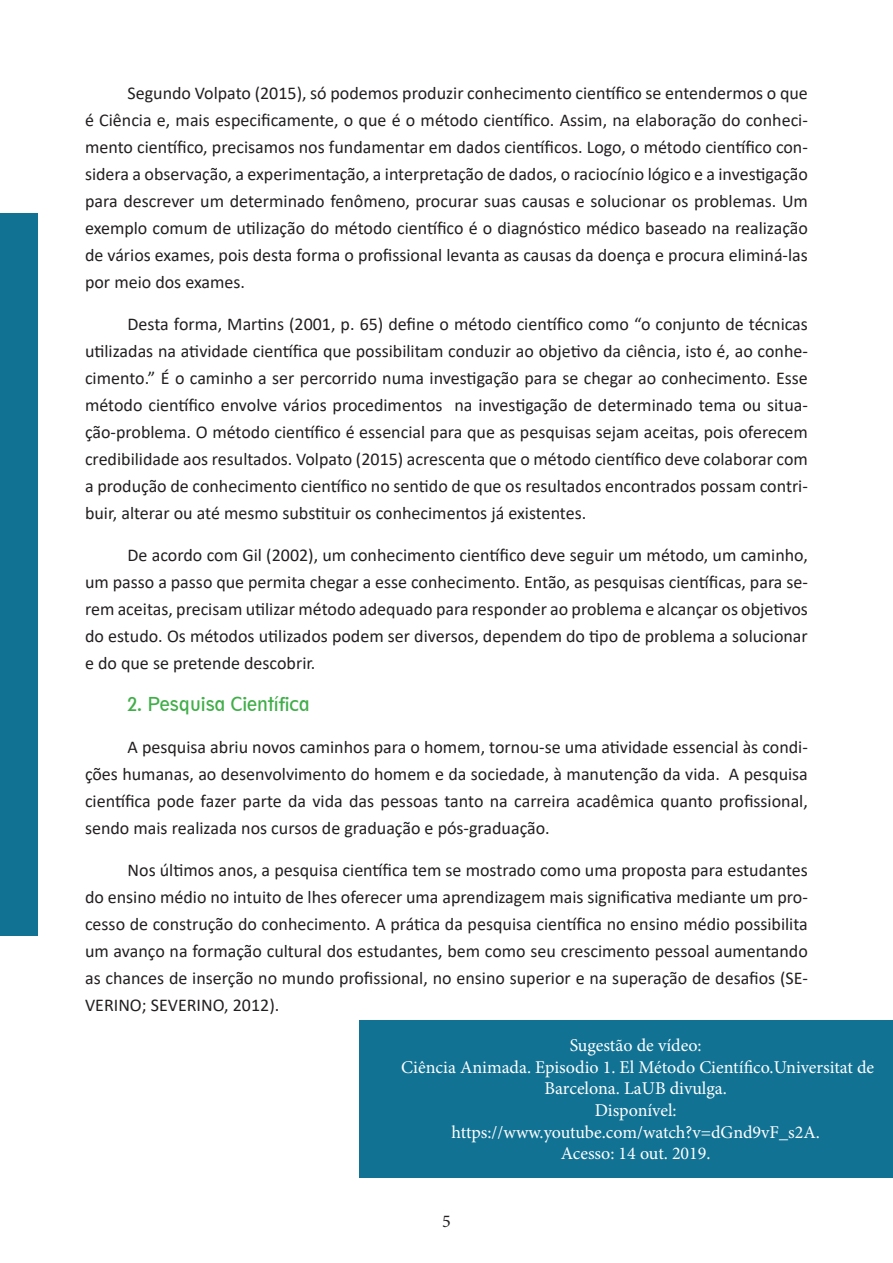
<style>
.page{position:relative;width:893px;height:1263px;background:#fff}
.page>*{position:absolute;margin:0;border:0;box-sizing:border-box;transform-origin:0 0}
.t1{font:18px/27px "Calibri";color:#231f20;text-align:justify}
.t2{font:18px/21.6px "Minion Pro";color:#fff;text-align:center}
.t2-2{font:condensed 18px "Geometric 212 BT";color:#40ae49}
.t3{font:18px "Minion Pro";color:#231f20}
</style>
<div class="page">
<div style="left:0;top:213px;width:37px;height:722px;background:#117294"></div>
<div style="left:359px;top:1020px;width:534px;height:158px;background:#117294"></div>
<p class="t1" style="left:85px;top:79px;width:724px;text-indent:43px">Segundo Volpato (2015), só podemos produzir conhecimento científico se entendermos o que é Ciência e, mais especificamente, o que é o método científico. Assim, na elaboração do conheci&shy;mento científico, precisamos nos fundamentar em dados científicos. Logo, o método científico con&shy;sidera a observação, a experimentação, a interpretação de dados, o raciocínio lógico e a investigação para descrever um determinado fenômeno, procurar suas causas e solucionar os problemas. Um exemplo comum de utilização do método científico é o diagnóstico médico baseado na realização de vários exames, pois desta forma o profissional levanta as causas da doença e procura eliminá-las por meio dos exames.</p>
<p class="t1" style="left:85px;top:310px;width:724px;text-indent:43px">Desta forma, Martins (2001, p. 65) define o método científico como “o conjunto de técnicas utilizadas na atividade científica que possibilitam conduzir ao objetivo da ciência, isto é, ao conhe&shy;cimento.” É o caminho a ser percorrido numa investigação para se chegar ao conhecimento. Esse método científico envolve vários procedimentos na investigação de determinado tema ou situa&shy;ção-problema. O método científico é essencial para que as pesquisas sejam aceitas, pois oferecem credibilidade aos resultados. Volpato (2015) acrescenta que o método científico deve colaborar com a produção de conhecimento científico no sentido de que os resultados encontrados possam contri&shy;buir, alterar ou até mesmo substituir os conhecimentos já existentes.</p>
<p class="t1" style="left:85px;top:541px;width:724px;text-indent:43px">De acordo com Gil (2002), um conhecimento científico deve seguir um método, um caminho, um passo a passo que permita chegar a esse conhecimento. Então, as pesquisas científicas, para se&shy;rem aceitas, precisam utilizar método adequado para responder ao problema e alcançar os objetivos do estudo. Os métodos utilizados podem ser diversos, dependem do tipo de problema a solucionar e do que se pretende descobrir.</p>
<p class="t2-2" style="left:128px;top:693px;width:184px">2. Pesquisa Científica</p>
<p class="t1" style="left:85px;top:733px;width:724px;text-indent:43px">A pesquisa abriu novos caminhos para o homem, tornou-se uma atividade essencial às condi&shy;ções humanas, ao desenvolvimento do homem e da sociedade, à manutenção da vida. A pesquisa científica pode fazer parte da vida das pessoas tanto na carreira acadêmica quanto profissional, sendo mais realizada nos cursos de graduação e pós-graduação.</p>
<p class="t1" style="left:85px;top:856px;width:724px;text-indent:43px">Nos últimos anos, a pesquisa científica tem se mostrado como uma proposta para estudantes do ensino médio no intuito de lhes oferecer uma aprendizagem mais significativa mediante um pro&shy;cesso de construção do conhecimento. A prática da pesquisa científica no ensino médio possibilita um avanço na formação cultural dos estudantes, bem como seu crescimento pessoal aumentando as chances de inserção no mundo profissional, no ensino superior e na superação de desafios (SE-VERINO; SEVERINO, 2012).</p>
<p class="t2" style="left:570px;top:1035px;width:134px">Sugestão de vídeo:</p>
<p class="t2" style="left:401px;top:1056px;width:474px">Ciência Animada. Episodio 1. El Método Científico.Universitat de<br>Barcelona. LaUB divulga.</p>
<p class="t2" style="left:595px;top:1099px;width:84px">Disponível:</p>
<p class="t2" style="left:451px;top:1121px;width:370px">https://www.youtube.com/watch?v=dGnd9vF_s2A.</p>
<p class="t2" style="left:561px;top:1143px;width:151px">Acesso: 14 out. 2019.</p>
<p class="t3" style="left:442px;top:1209px;width:10px">5</p>
</div>
